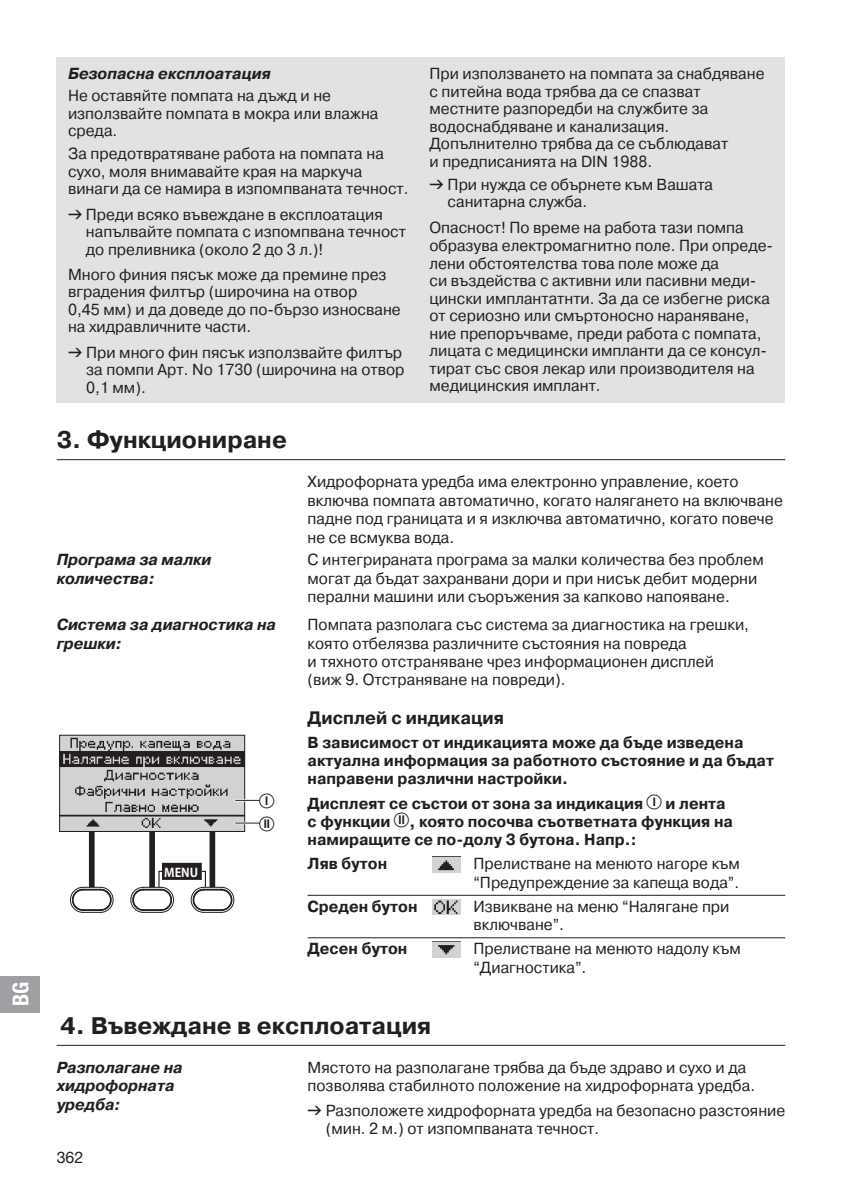
<style>
.page{position:relative;width:842px;height:1191px;background:#fff}
.page>*{position:absolute;margin:0;border:0;box-sizing:border-box;transform-origin:0 0}
.t1{font:24px "GARDENA Pro CYR Bold";color:#231f20}
.t2{font:22px "GARDENA Pro Bo Cond";color:#fff}
.t3{font:20px "Ziffernim Kreisund Quadrat BQ";color:#231f20}
.t4{font:18px "GARDENA Pro CYR Bold";color:#231f20}
.t5{font:16px/17.6px "GARDENA Pro CYR Regular";color:#231f20}
.t6{font:16px/18.4px "GARDENA Pro CYR Bold";color:#231f20}
.t7{font:16px/18.4px "GARDENA Pro CYR Bo Ita";color:#231f20}
.t8{font:16px "GARDENA Pro";color:#231f20}
.t9{font:700 12px "Koz Go Pro";color:#fefefe}
.t10{font:12px "GARDENA Pro Bo Cond";color:#231f20}
.s1{font-family:"Formdruck"}
.s2{font-family:"GARDENA Pro Bo Cond";font-size:12px}
.s3{font-family:"Ziffernim Kreisund Quadrat BQ";font-size:20px}
</style>
<div class="page">
<div style="left:57px;top:57px;width:728px;height:346px;background:#e1e2e4"></div>
<hr style="left:57px;top:459px;width:728px;height:1px;background:#231f20">
<svg style="left:70px;top:886px;width:44px;height:27px"></svg>
<div style="left:89px;top:831px;width:6px;height:56px;background:#231f20"></div>
<div style="left:149px;top:831px;width:6px;height:56px;background:#231f20"></div>
<div style="left:210px;top:831px;width:5px;height:56px;background:#231f20"></div>
<div style="left:163px;top:863px;width:38px;height:16px;background:#231f20"></div>
<div style="left:162px;top:863px;width:40px;height:17px;border:1px solid #231f20"></div>
<svg style="left:130px;top:870px;width:44px;height:43px"></svg>
<svg style="left:190px;top:870px;width:44px;height:43px"></svg>
<div style="left:60px;top:735px;width:185px;height:96px;background:#d1d2d4"></div>
<img style="left:61px;top:737px;width:182px;height:90px">
<div style="left:59px;top:735px;width:186px;height:96px;border:1px solid #231f20"></div>
<hr style="left:236px;top:822px;width:23px;height:2px;background:#fff">
<svg style="left:236px;top:822px;width:23px;height:1px"></svg>
<hr style="left:236px;top:799px;width:23px;height:2px;background:#fff">
<svg style="left:236px;top:800px;width:23px;height:1px"></svg>
<hr style="left:308px;top:895px;width:477px;height:1px;background:#231f20">
<hr style="left:308px;top:937px;width:477px;height:1px;background:#231f20">
<div style="left:432px;top:856px;width:29px;height:16px;background:#d1d2d4"></div>
<img style="left:432px;top:856px;width:29px;height:15px">
<svg style="left:432px;top:913px;width:29px;height:2px"></svg>
<img style="left:432px;top:899px;width:29px;height:14px">
<div style="left:432px;top:941px;width:29px;height:16px;background:#d1d2d4"></div>
<img style="left:432px;top:941px;width:29px;height:14px">
<hr style="left:57px;top:1044px;width:728px;height:1px;background:#231f20">
<div style="left:0;top:976px;width:40px;height:36px;background:#9d9fa2"></div>
<h2 class="t2" style="left:7px;top:1006px;width:26px;rotate:-90deg">BG</h2>
<p class="t7" style="left:68px;top:65px;width:204px">Безопасна експлоатация</p>
<p class="t5" style="left:68px;top:87px;width:312px">Не оставяйте помпата на дъжд и не използвайте помпата в мокра или влажна среда.</p>
<p class="t5" style="left:68px;top:145px;width:342px">За предотвратяване работа на помпата на сухо, моля внимавайте края на маркуча винаги да се намира в изпомпваната течност.</p>
<p class="t5" style="left:86px;top:205px;width:321px;text-indent:-18px"><span class="s1">v</span> Преди всяко въвеждане в експлоатация напълвайте помпата с изпомпвана течност до преливника (около 2 до 3 л.)!</p>
<p class="t5" style="left:68px;top:266px;width:334px">Много финия пясък може да премине през вградения филтър (широчина на отвор<br>0,45 мм) и да доведе до по-бързо износване на хидравличните части.</p>
<p class="t5" style="left:86px;top:343px;width:320px;text-indent:-18px"><span class="s1">v</span> При много фин пясък използвайте филтър за помпи Арт. No 1730 (широчина на отвор<br>0,1 мм).</p>
<h1 class="t1" style="left:57px;top:426px;width:232px">3. Функциониране</h1>
<p class="t5" style="left:429px;top:65px;width:336px">При използването на помпата за снабдяване с питейна вода трябва да се спазват местните разпоредби на службите за водоснабдяване и канализация.<br>Допълнително трябва да се съблюдават<br>и предписанията на DIN 1988.</p>
<p class="t5" style="left:448px;top:176px;width:267px;text-indent:-18px"><span class="s1">v</span> При нужда се обърнете към Вашата санитарна служба.</p>
<p class="t5" style="left:429px;top:219px;width:345px">Опасност! По време на работа тази помпа образува електромагнитно поле. При опреде&shy;лени обстоятелства това поле може да<br>си въздейства с активни или пасивни меди&shy;цински имплантатнти. За да се избегне риска от сериозно или смъртоносно нараняване, ние препоръчваме, преди работа с помпата, лицата с медицински импланти да се консул&shy;тират със своя лекар или производителя на медицинския имплант.</p>
<p class="t5" style="left:308px;top:473px;width:477px;line-height:18.4px">Хидрофорната уредба има електронно управление, което включва помпата автоматично, когато налягането на включване падне под границата и я изключва автоматично, когато повече не се всмуква вода.</p>
<p class="t7" style="left:57px;top:550px;width:156px">Програма за малки количества:</p>
<p class="t5" style="left:308px;top:550px;width:458px;line-height:18.4px">С интегрираната програма за малки количества без проблем могат да бъдат захранвани дори и при нисък дебит модерни перални машини или съоръжения за капково напояване.</p>
<p class="t7" style="left:57px;top:615px;width:221px">Система за диагностика на грешки:</p>
<p class="t5" style="left:308px;top:615px;width:443px;line-height:18.4px">Помпата разполага със система за диагностика на грешки, която отбелязва различните състояния на повреда<br>и тяхното отстраняване чрез информационен дисплей (виж 9. Отстраняване на повреди).</p>
<p class="t9" style="left:164px;top:865px;width:35px">MENU</p>
<p class="t3" style="left:259px;top:789px;width:16px">ß<span class="s2">I</span></p>
<p class="t10" style="left:259px;top:816px;width:16px"><span class="s3">ß</span>I I</p>
<p class="t4" style="left:308px;top:707px;width:198px">Дисплей с индикация</p>
<p class="t6" style="left:308px;top:733px;width:468px">В зависимост от индикацията може да бъде изведена актуална информация за работното състояние и да бъдат направени различни настройки.</p>
<p class="t6" style="left:308px;top:794px;width:427px">Дисплеят се състои от зона за индикация <span class="s3">ß</span><sup>I</sup> и лента с функции <span class="s3">ß</span><sup>II</sup> , която посочва съответната функция на намиращите се по-долу 3 бутона. Напр.:</p>
<p class="t6" style="left:308px;top:854px;width:81px">Ляв бутон</p>
<p class="t5" style="left:473px;top:854px;width:268px;line-height:18.4px">Прелистване на менюто нагоре към “Предупреждение за капеща вода”.</p>
<p class="t6" style="left:308px;top:897px;width:112px">Среден бутон</p>
<p class="t5" style="left:473px;top:897px;width:258px;line-height:18.4px">Извикване на меню “Налягане при включване”.</p>
<p class="t6" style="left:308px;top:939px;width:101px">Десен бутон</p>
<p class="t5" style="left:473px;top:939px;width:269px;line-height:18.4px">Прелистване на менюто надолу към “Диагностика”.</p>
<h1 class="t1" style="left:60px;top:1012px;width:373px">4. Въвеждане в експлоатация</h1>
<p class="t7" style="left:57px;top:1058px;width:127px">Разполагане на хидрофорната уредба:</p>
<p class="t5" style="left:308px;top:1058px;width:449px;line-height:18.4px">Мястото на разполагане трябва да бъде здраво и сухо и да позволява стабилното положение на хидрофорната уредба.</p>
<p class="t5" style="left:326px;top:1101px;width:461px;line-height:18.4px;text-indent:-18px"><span class="s1">v</span> Разположете хидрофорната уредба на безопасно разстояние (мин. 2 м.) от изпомпваната течност.</p>
<p class="t8" style="left:57px;top:1147px;width:28px">362</p>
</div>
